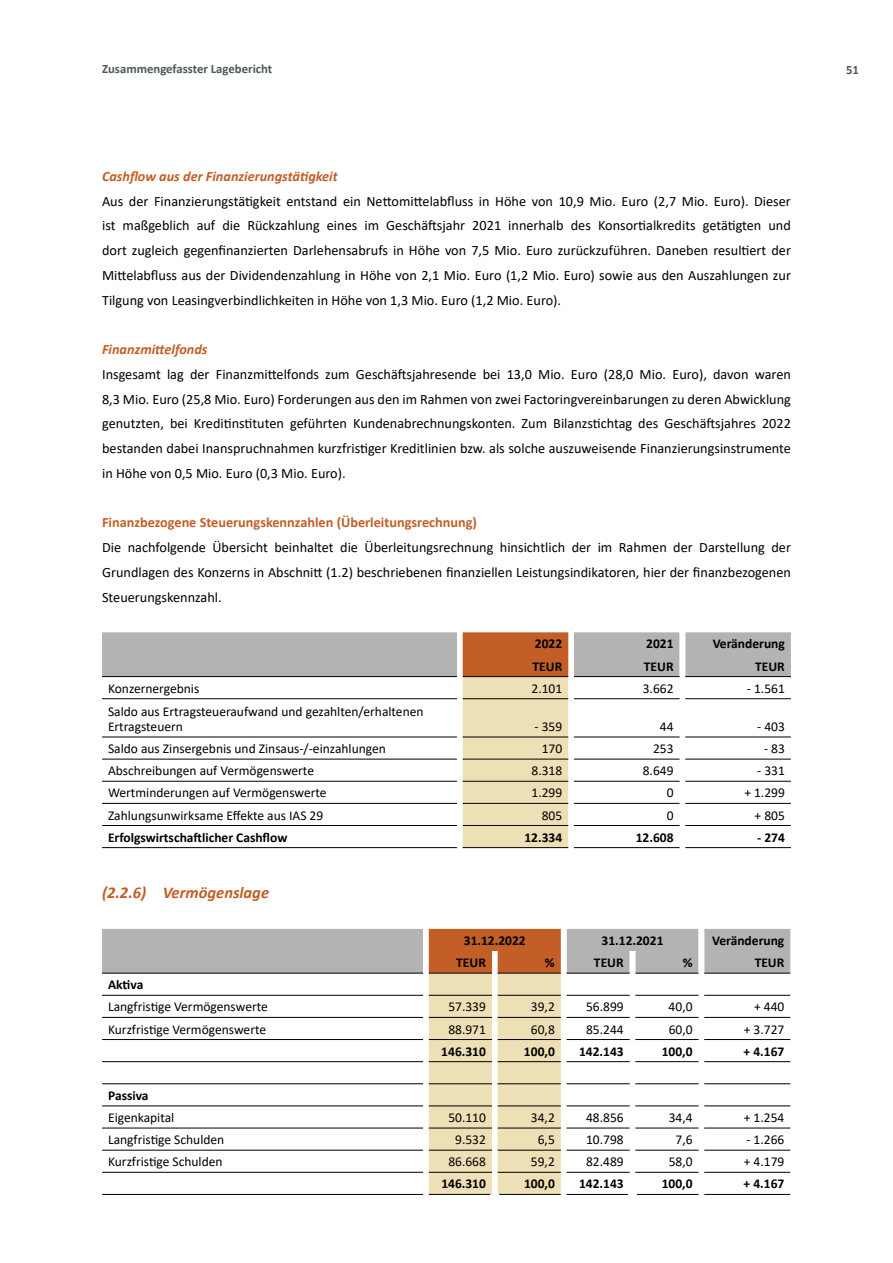
<style>
.page{position:relative;width:893px;height:1263px;background:#fff}
.page>*{position:absolute;margin:0;border:0;box-sizing:border-box;transform-origin:0 0}
.t1{font:italic 700 16.5px "Calibri";color:#c25e26}
.t2{font:14.25px/24.8px "Calibri";color:#000;text-align:justify}
.t3{font:700 14.25px "Calibri";color:#c25e26}
.t4{font:italic 700 14.25px "Calibri";color:#c25e26}
.t5{font:13.5px/15px "Calibri";color:#000}
.t6{font:700 13.5px "Calibri";color:#000}
.t7{font:700 12.75px "Calibri";color:#4e5859}
</style>
<div class="page">
<svg style="left:102px;top:632px;width:689px;height:216px"></svg>
<hr style="left:463px;top:676px;width:105px;height:1px;background:#000">
<hr style="left:102px;top:698px;width:355px;height:1px;background:#000">
<hr style="left:463px;top:698px;width:105px;height:1px;background:#000">
<hr style="left:574px;top:698px;width:106px;height:1px;background:#000">
<hr style="left:685px;top:698px;width:106px;height:1px;background:#000">
<hr style="left:102px;top:737px;width:355px;height:1px;background:#000">
<hr style="left:463px;top:737px;width:105px;height:1px;background:#000">
<hr style="left:574px;top:737px;width:106px;height:1px;background:#000">
<hr style="left:685px;top:737px;width:106px;height:1px;background:#000">
<hr style="left:102px;top:759px;width:355px;height:1px;background:#000">
<hr style="left:463px;top:759px;width:105px;height:1px;background:#000">
<hr style="left:574px;top:759px;width:106px;height:1px;background:#000">
<hr style="left:685px;top:759px;width:106px;height:1px;background:#000">
<hr style="left:102px;top:781px;width:355px;height:1px;background:#000">
<hr style="left:463px;top:781px;width:105px;height:1px;background:#000">
<hr style="left:574px;top:781px;width:106px;height:1px;background:#000">
<hr style="left:685px;top:781px;width:106px;height:1px;background:#000">
<hr style="left:102px;top:803px;width:355px;height:1px;background:#000">
<hr style="left:463px;top:803px;width:105px;height:1px;background:#000">
<hr style="left:574px;top:803px;width:106px;height:1px;background:#000">
<hr style="left:685px;top:803px;width:106px;height:1px;background:#000">
<hr style="left:102px;top:825px;width:355px;height:1px;background:#000">
<hr style="left:463px;top:825px;width:105px;height:1px;background:#000">
<hr style="left:574px;top:825px;width:106px;height:1px;background:#000">
<hr style="left:685px;top:825px;width:106px;height:1px;background:#000">
<hr style="left:102px;top:847px;width:355px;height:1px;background:#000">
<hr style="left:463px;top:847px;width:105px;height:1px;background:#000">
<hr style="left:574px;top:847px;width:106px;height:1px;background:#000">
<hr style="left:685px;top:847px;width:106px;height:1px;background:#000">
<hr style="left:102px;top:676px;width:355px;height:1px;background:#000">
<hr style="left:574px;top:676px;width:106px;height:1px;background:#000">
<hr style="left:685px;top:676px;width:106px;height:1px;background:#000">
<svg style="left:102px;top:929px;width:688px;height:266px"></svg>
<hr style="left:102px;top:973px;width:321px;height:1px;background:#000">
<hr style="left:566px;top:973px;width:64px;height:1px;background:#000">
<hr style="left:635px;top:973px;width:63px;height:1px;background:#000">
<hr style="left:704px;top:973px;width:86px;height:1px;background:#000">
<p class="t7" style="left:102px;top:60px;width:172px">Zusammengefasster Lagebericht</p>
<p class="t7" style="left:846px;top:60px;width:14px">51</p>
<p class="t4" style="left:102px;top:166px;width:237px">Cashflow aus der Finanzierungstätigkeit</p>
<p class="t2" style="left:102px;top:188px;width:690px">Aus der Finanzierungstätigkeit entstand ein Nettomittelabfluss in Höhe von 10,9 Mio. Euro (2,7 Mio. Euro). Dieser ist maßgeblich auf die Rückzahlung eines im Geschäftsjahr 2021 innerhalb des Konsortialkredits getätigten und dort zugleich gegenfinanzierten Darlehensabrufs in Höhe von 7,5 Mio. Euro zurückzuführen. Daneben resultiert der Mittelabfluss aus der Dividendenzahlung in Höhe von 2,1 Mio. Euro (1,2 Mio. Euro) sowie aus den Auszahlungen zur Tilgung von Leasingverbindlichkeiten in Höhe von 1,3 Mio. Euro (1,2 Mio. Euro).</p>
<p class="t4" style="left:102px;top:339px;width:107px">Finanzmittelfonds</p>
<p class="t2" style="left:102px;top:361px;width:690px">Insgesamt lag der Finanzmittelfonds zum Geschäftsjahresende bei 13,0 Mio. Euro (28,0 Mio. Euro), davon waren 8,3 Mio. Euro (25,8 Mio. Euro) Forderungen aus den im Rahmen von zwei Factoringvereinbarungen zu deren Abwicklung genutzten, bei Kreditinstituten geführten Kundenabrechnungskonten. Zum Bilanzstichtag des Geschäftsjahres 2022 bestanden dabei Inanspruchnahmen kurzfristiger Kreditlinien bzw. als solche auszuweisende Finanzierungsinstrumente in Höhe von 0,5 Mio. Euro (0,3 Mio. Euro).</p>
<p class="t3" style="left:102px;top:512px;width:376px">Finanzbezogene Steuerungskennzahlen (Überleitungsrechnung)</p>
<p class="t2" style="left:102px;top:535px;width:690px">Die nachfolgende Übersicht beinhaltet die Überleitungsrechnung hinsichtlich der im Rahmen der Darstellung der Grundlagen des Konzerns in Abschnitt (1.2) beschriebenen finanziellen Leistungsindikatoren, hier der finanzbezogenen Steuerungskennzahl.</p>
<p class="t6" style="left:535px;top:634px;width:29px">2022</p>
<p class="t6" style="left:646px;top:634px;width:29px">2021</p>
<p class="t6" style="left:713px;top:634px;width:74px">Veränderung</p>
<p class="t6" style="left:533px;top:656px;width:31px">TEUR</p>
<p class="t6" style="left:644px;top:656px;width:31px">TEUR</p>
<p class="t6" style="left:755px;top:656px;width:31px">TEUR</p>
<p class="t5" style="left:108px;top:680px;width:93px">Konzernergebnis</p>
<p class="t5" style="left:531px;top:680px;width:32px">2.101</p>
<p class="t5" style="left:643px;top:680px;width:32px">3.662</p>
<p class="t5" style="left:747px;top:680px;width:39px">- 1.561</p>
<p class="t5" style="left:108px;top:704px;width:317px">Saldo aus Ertragsteueraufwand und gezahlten/erhaltenen<br>Ertragsteuern</p>
<p class="t5" style="left:535px;top:719px;width:29px">- 359</p>
<p class="t5" style="left:660px;top:719px;width:15px">44</p>
<p class="t5" style="left:757px;top:719px;width:29px">- 403</p>
<p class="t5" style="left:108px;top:741px;width:279px">Saldo aus Zinsergebnis und Zinsaus-/-einzahlungen</p>
<p class="t5" style="left:542px;top:741px;width:22px">170</p>
<p class="t5" style="left:653px;top:741px;width:22px">253</p>
<p class="t5" style="left:764px;top:741px;width:22px">- 83</p>
<p class="t5" style="left:108px;top:763px;width:208px">Abschreibungen auf Vermögenswerte</p>
<p class="t5" style="left:531px;top:763px;width:32px">8.318</p>
<p class="t5" style="left:643px;top:763px;width:32px">8.649</p>
<p class="t5" style="left:757px;top:763px;width:29px">- 331</p>
<p class="t5" style="left:108px;top:785px;width:220px">Wertminderungen auf Vermögenswerte</p>
<p class="t5" style="left:531px;top:785px;width:32px">1.299</p>
<p class="t5" style="left:667px;top:785px;width:8px">0</p>
<p class="t5" style="left:744px;top:785px;width:42px">+ 1.299</p>
<p class="t5" style="left:108px;top:807px;width:217px">Zahlungsunwirksame Effekte aus IAS 29</p>
<p class="t5" style="left:542px;top:807px;width:22px">805</p>
<p class="t5" style="left:667px;top:807px;width:8px">0</p>
<p class="t5" style="left:755px;top:807px;width:32px">+ 805</p>
<p class="t6" style="left:108px;top:827px;width:181px">Erfolgswirtschaftlicher Cashflow</p>
<p class="t6" style="left:524px;top:827px;width:39px">12.334</p>
<p class="t6" style="left:636px;top:827px;width:39px">12.608</p>
<p class="t6" style="left:757px;top:827px;width:29px">- 274</p>
<p class="t1" style="left:102px;top:881px;width:169px">(2.2.6) Vermögenslage</p>
<p class="t6" style="left:464px;top:931px;width:63px">31.12.2022</p>
<p class="t6" style="left:601px;top:931px;width:63px">31.12.2021</p>
<p class="t6" style="left:712px;top:931px;width:74px">Veränderung</p>
<p class="t6" style="left:456px;top:953px;width:31px">TEUR</p>
<p class="t6" style="left:545px;top:953px;width:11px">%</p>
<p class="t6" style="left:594px;top:953px;width:31px">TEUR</p>
<p class="t6" style="left:683px;top:953px;width:11px">%</p>
<p class="t6" style="left:755px;top:953px;width:31px">TEUR</p>
<p class="t6" style="left:108px;top:975px;width:37px">Aktiva</p>
<p class="t5" style="left:108px;top:999px;width:161px">Langfristige Vermögenswerte</p>
<p class="t5" style="left:448px;top:999px;width:39px">57.339</p>
<p class="t5" style="left:531px;top:999px;width:25px">39,2</p>
<p class="t5" style="left:586px;top:999px;width:39px">56.899</p>
<p class="t5" style="left:669px;top:999px;width:25px">40,0</p>
<p class="t5" style="left:754px;top:999px;width:32px">+ 440</p>
<p class="t5" style="left:108px;top:1021px;width:160px">Kurzfristige Vermögenswerte</p>
<p class="t5" style="left:448px;top:1021px;width:39px">88.971</p>
<p class="t5" style="left:531px;top:1021px;width:25px">60,8</p>
<p class="t5" style="left:586px;top:1021px;width:39px">85.244</p>
<p class="t5" style="left:669px;top:1021px;width:25px">60,0</p>
<p class="t5" style="left:744px;top:1021px;width:42px">+ 3.727</p>
<p class="t6" style="left:441px;top:1042px;width:46px">146.310</p>
<p class="t6" style="left:524px;top:1042px;width:32px">100,0</p>
<p class="t6" style="left:579px;top:1042px;width:46px">142.143</p>
<p class="t6" style="left:662px;top:1042px;width:32px">100,0</p>
<p class="t6" style="left:744px;top:1042px;width:42px">+ 4.167</p>
<p class="t6" style="left:108px;top:1086px;width:42px">Passiva</p>
<p class="t5" style="left:108px;top:1110px;width:68px">Eigenkapital</p>
<p class="t5" style="left:448px;top:1110px;width:39px">50.110</p>
<p class="t5" style="left:531px;top:1110px;width:25px">34,2</p>
<p class="t5" style="left:586px;top:1110px;width:39px">48.856</p>
<p class="t5" style="left:669px;top:1110px;width:25px">34,4</p>
<p class="t5" style="left:744px;top:1110px;width:42px">+ 1.254</p>
<p class="t5" style="left:108px;top:1132px;width:118px">Langfristige Schulden</p>
<p class="t5" style="left:455px;top:1132px;width:32px">9.532</p>
<p class="t5" style="left:538px;top:1132px;width:19px">6,5</p>
<p class="t5" style="left:586px;top:1132px;width:39px">10.798</p>
<p class="t5" style="left:675px;top:1132px;width:19px">7,6</p>
<p class="t5" style="left:746px;top:1132px;width:39px">- 1.266</p>
<p class="t5" style="left:108px;top:1154px;width:116px">Kurzfristige Schulden</p>
<p class="t5" style="left:448px;top:1154px;width:39px">86.668</p>
<p class="t5" style="left:531px;top:1154px;width:25px">59,2</p>
<p class="t5" style="left:586px;top:1154px;width:39px">82.489</p>
<p class="t5" style="left:669px;top:1154px;width:25px">58,0</p>
<p class="t5" style="left:744px;top:1154px;width:42px">+ 4.179</p>
<p class="t6" style="left:441px;top:1174px;width:46px">146.310</p>
<p class="t6" style="left:524px;top:1174px;width:32px">100,0</p>
<p class="t6" style="left:579px;top:1174px;width:46px">142.143</p>
<p class="t6" style="left:662px;top:1174px;width:32px">100,0</p>
<p class="t6" style="left:744px;top:1174px;width:42px">+ 4.167</p>
</div>
